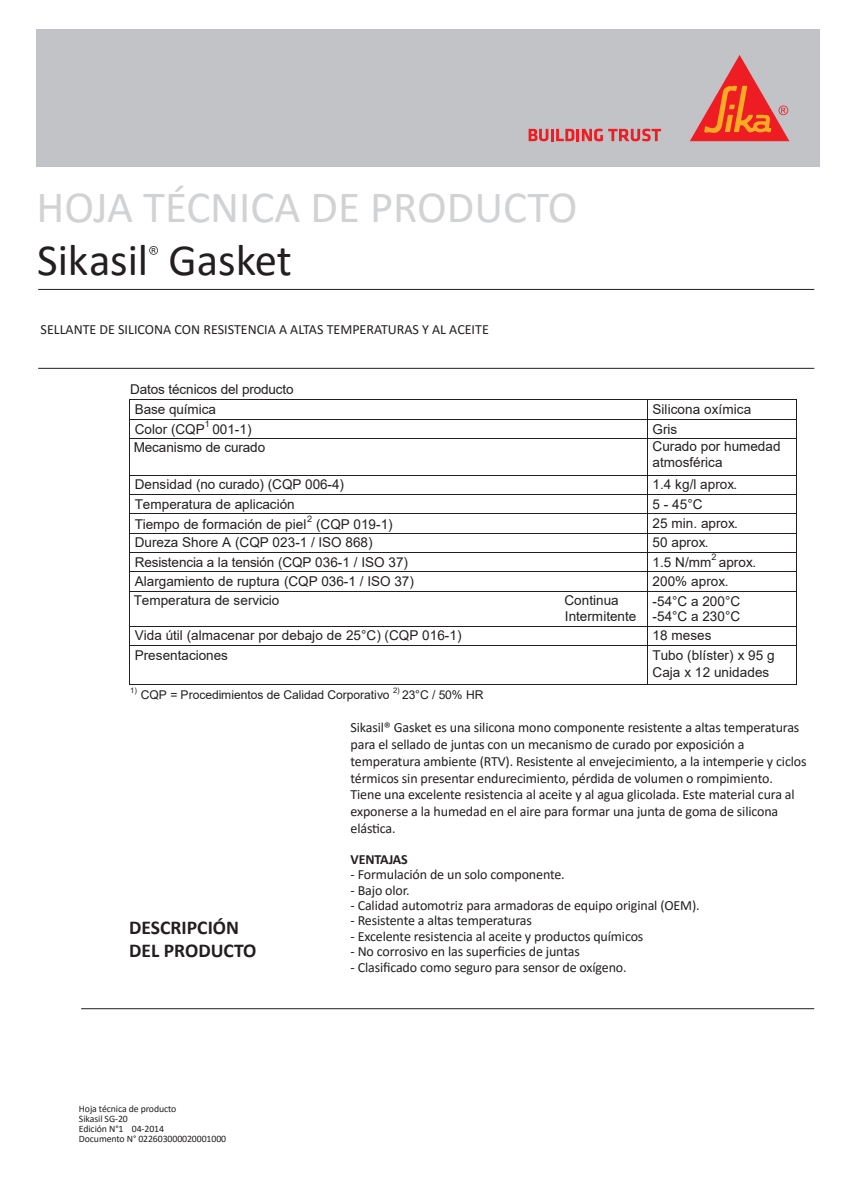
<style>
.page{position:relative;width:851px;height:1191px;background:#fff}
.page>*{position:absolute;margin:0;border:0;box-sizing:border-box;transform-origin:0 0}
.t1{font:44.8px "Calibri";color:#d1d2d4}
.t2{font:44.8px "Calibri";color:#231f20}
.t3{font:700 19.6px/23.6px "Calibri";color:#231f20}
.t4{font:14px/16.8px "Calibri";letter-spacing:-.01em;color:#231f20}
.t5{font:700 14px "Calibri";letter-spacing:-.01em;color:#231f20}
.t6{font:13.6px/15.6px "Arial";color:#231f20}
.t7{font:12px "Arial";letter-spacing:-.005em;color:#231f20}
.t8{font:9.8px/9.8px "Calibri";letter-spacing:-.01em;color:#231f20}
.t9{font:9px "Arial";color:#231f20}
.t10{font:7.6px "Arial";color:#231f20}
</style>
<div class="page">
<hr style="left:38px;top:289px;width:776px;height:1px;background:#231f20">
<hr style="left:38px;top:368px;width:776px;height:1px;background:#231f20">
<hr style="left:81px;top:1008px;width:733px;height:1px;background:#231f20">
<svg style="left:149px;top:246px;width:9px;height:9px"></svg>
<div style="left:37px;top:29px;width:783px;height:138px;background:#c2c3c6"></div>
<svg style="left:528px;top:129px;width:74px;height:12px"></svg>
<svg style="left:608px;top:129px;width:53px;height:12px"></svg>
<svg style="left:690px;top:55px;width:99px;height:86px"></svg>
<hr style="left:130px;top:399px;width:517px;height:1px;background:#231f20">
<hr style="left:647px;top:399px;width:149px;height:1px;background:#231f20">
<hr style="left:130px;top:419px;width:517px;height:1px;background:#231f20">
<hr style="left:647px;top:419px;width:149px;height:1px;background:#231f20">
<svg style="left:129px;top:399px;width:1px;height:40px"></svg>
<hr style="left:130px;top:438px;width:517px;height:1px;background:#231f20">
<svg style="left:647px;top:400px;width:1px;height:38px"></svg>
<hr style="left:647px;top:438px;width:149px;height:1px;background:#231f20">
<svg style="left:796px;top:399px;width:1px;height:40px"></svg>
<hr style="left:129px;top:439px;width:1px;height:36px;background:#231f20">
<hr style="left:647px;top:439px;width:1px;height:36px;background:#231f20">
<hr style="left:796px;top:439px;width:1px;height:36px;background:#231f20">
<hr style="left:130px;top:475px;width:517px;height:1px;background:#231f20">
<hr style="left:647px;top:475px;width:149px;height:1px;background:#231f20">
<hr style="left:130px;top:494px;width:517px;height:1px;background:#231f20">
<hr style="left:647px;top:494px;width:149px;height:1px;background:#231f20">
<hr style="left:130px;top:513px;width:517px;height:1px;background:#231f20">
<hr style="left:647px;top:513px;width:149px;height:1px;background:#231f20">
<hr style="left:130px;top:533px;width:517px;height:1px;background:#231f20">
<hr style="left:647px;top:533px;width:149px;height:1px;background:#231f20">
<hr style="left:130px;top:552px;width:517px;height:1px;background:#231f20">
<hr style="left:647px;top:552px;width:149px;height:1px;background:#231f20">
<hr style="left:130px;top:571px;width:517px;height:1px;background:#231f20">
<hr style="left:647px;top:571px;width:149px;height:1px;background:#231f20">
<svg style="left:129px;top:475px;width:1px;height:116px"></svg>
<hr style="left:130px;top:591px;width:517px;height:1px;background:#231f20">
<svg style="left:647px;top:476px;width:1px;height:115px"></svg>
<hr style="left:647px;top:591px;width:149px;height:1px;background:#231f20">
<svg style="left:796px;top:475px;width:1px;height:116px"></svg>
<hr style="left:129px;top:591px;width:1px;height:34px;background:#231f20">
<hr style="left:647px;top:591px;width:1px;height:34px;background:#231f20">
<hr style="left:796px;top:591px;width:1px;height:34px;background:#231f20">
<hr style="left:130px;top:625px;width:517px;height:1px;background:#231f20">
<hr style="left:647px;top:625px;width:149px;height:1px;background:#231f20">
<svg style="left:129px;top:625px;width:1px;height:20px"></svg>
<hr style="left:130px;top:645px;width:517px;height:1px;background:#231f20">
<svg style="left:647px;top:626px;width:1px;height:19px"></svg>
<hr style="left:647px;top:645px;width:149px;height:1px;background:#231f20">
<svg style="left:796px;top:625px;width:1px;height:20px"></svg>
<hr style="left:129px;top:645px;width:1px;height:39px;background:#231f20">
<hr style="left:130px;top:684px;width:517px;height:1px;background:#231f20">
<hr style="left:647px;top:645px;width:1px;height:39px;background:#231f20">
<hr style="left:647px;top:684px;width:149px;height:1px;background:#231f20">
<hr style="left:796px;top:645px;width:1px;height:39px;background:#231f20">
<h1 class="t1" style="left:37px;top:175px;width:542px">HOJA TÉCNICA DE PRODUCTO</h1>
<h1 class="t2" style="left:37px;top:229px;width:256px">Sikasil Gasket</h1>
<p class="t4" style="left:41px;top:321px;width:449px">SELLANTE DE SILICONA CON RESISTENCIA A ALTAS TEMPERATURAS Y AL ACEITE</p>
<p class="t6" style="left:135px;top:378px;width:160px;line-height:20.6px;text-indent:-5px">Datos técnicos del producto<br>Base química</p>
<p class="t6" style="left:652px;top:401px;width:100px">Silicona oxímica</p>
<p class="t9" style="left:205px;top:418px;width:7px">1</p>
<p class="t6" style="left:212px;top:421px;width:41px">001-1)</p>
<p class="t6" style="left:652px;top:421px;width:26px">Gris</p>
<p class="t6" style="left:134px;top:439px;width:133px">Mecanismo de curado</p>
<p class="t6" style="left:652px;top:439px;width:129px">Curado por humedad atmosférica</p>
<p class="t6" style="left:135px;top:477px;width:211px">Densidad (no curado) (CQP 006-4)</p>
<p class="t6" style="left:652px;top:477px;width:86px">1.4 kg/l aprox.</p>
<p class="t6" style="left:135px;top:496px;width:161px">Temperatura de aplicación</p>
<p class="t6" style="left:652px;top:496px;width:51px">5 - 45°C</p>
<p class="t6" style="left:135px;top:516px;width:173px">Tiempo de formación de piel</p>
<p class="t6" style="left:135px;top:421px;width:71px">Color (CQP</p>
<p class="t9" style="left:307px;top:512px;width:7px">2</p>
<p class="t6" style="left:316px;top:516px;width:78px">(CQP 019-1)</p>
<p class="t6" style="left:652px;top:515px;width:87px">25 min. aprox.</p>
<p class="t6" style="left:135px;top:535px;width:239px">Dureza Shore A (CQP 023-1 / ISO 868)</p>
<p class="t6" style="left:652px;top:535px;width:58px">50 aprox.</p>
<p class="t6" style="left:135px;top:554px;width:275px">Resistencia a la tensión (CQP 036-1 / ISO 37)</p>
<p class="t6" style="left:652px;top:554px;width:60px">1.5 N/mm</p>
<p class="t9" style="left:711px;top:551px;width:7px">2</p>
<p class="t6" style="left:718px;top:554px;width:39px">aprox.</p>
<p class="t6" style="left:135px;top:573px;width:281px">Alargamiento de ruptura (CQP 036-1 / ISO 37)</p>
<p class="t6" style="left:652px;top:573px;width:77px">200% aprox.</p>
<p class="t6" style="left:134px;top:592px;width:147px">Temperatura de servicio</p>
<p class="t6" style="left:564px;top:592px;width:73px">Continua<br>Intermitente</p>
<p class="t6" style="left:652px;top:593px;width:89px">-54°C a 200°C -54°C a 230°C</p>
<p class="t6" style="left:135px;top:627px;width:328px">Vida útil (almacenar por debajo de 25°C) (CQP 016-1)</p>
<p class="t6" style="left:652px;top:627px;width:60px">18 meses</p>
<p class="t6" style="left:135px;top:647px;width:95px">Presentaciones</p>
<p class="t6" style="left:652px;top:646px;width:124px;line-height:17px">Tubo (blíster) x 95 g<br>Caja x 12 unidades</p>
<p class="t10" style="left:130px;top:685px;width:8px">1)</p>
<p class="t7" style="left:141px;top:686px;width:250px">CQP = Procedimientos de Calidad Corporativo</p>
<p class="t10" style="left:393px;top:685px;width:8px">2)</p>
<p class="t7" style="left:402px;top:686px;width:83px">23°C / 50% HR</p>
<h2 class="t3" style="left:129px;top:914px;width:129px">DESCRIPCIÓN<br>DEL PRODUCTO</h2>
<p class="t8" style="left:79px;top:1104px;width:149px">Hoja técnica de producto<br>Sikasil SG-20<br>Edición N°1 04-2014<br>Documento N° 022603000020001000</p>
<p class="t4" style="left:350px;top:718px;width:457px">Sikasil® Gasket es una silicona mono componente resistente a altas temperaturas para el sellado de juntas con un mecanismo de curado por exposición a temperatura ambiente (RTV). Resistente al envejecimiento, a la intemperie y ciclos térmicos sin presentar endurecimiento, pérdida de volumen o rompimiento.<br>Tiene una excelente resistencia al aceite y al agua glicolada. Este material cura al exponerse a la humedad en el aire para formar una junta de goma de silicona elástica.</p>
<p class="t5" style="left:350px;top:849px;width:59px">VENTAJAS</p>
<p class="t4" style="left:350px;top:865px;width:216px">- Formulación de un solo componente.</p>
<p class="t4" style="left:350px;top:881px;width:61px">- Bajo olor.</p>
<p class="t4" style="left:350px;top:896px;width:350px">- Calidad automotriz para armadoras de equipo original (OEM).</p>
<p class="t4" style="left:350px;top:912px;width:183px">- Resistente a altas temperaturas</p>
<p class="t4" style="left:350px;top:927px;width:294px">- Excelente resistencia al aceite y productos químicos</p>
<p class="t4" style="left:350px;top:942px;width:231px">- No corrosivo en las superficies de juntas</p>
<p class="t4" style="left:350px;top:958px;width:278px">- Clasificado como seguro para sensor de oxígeno.</p>
</div>
